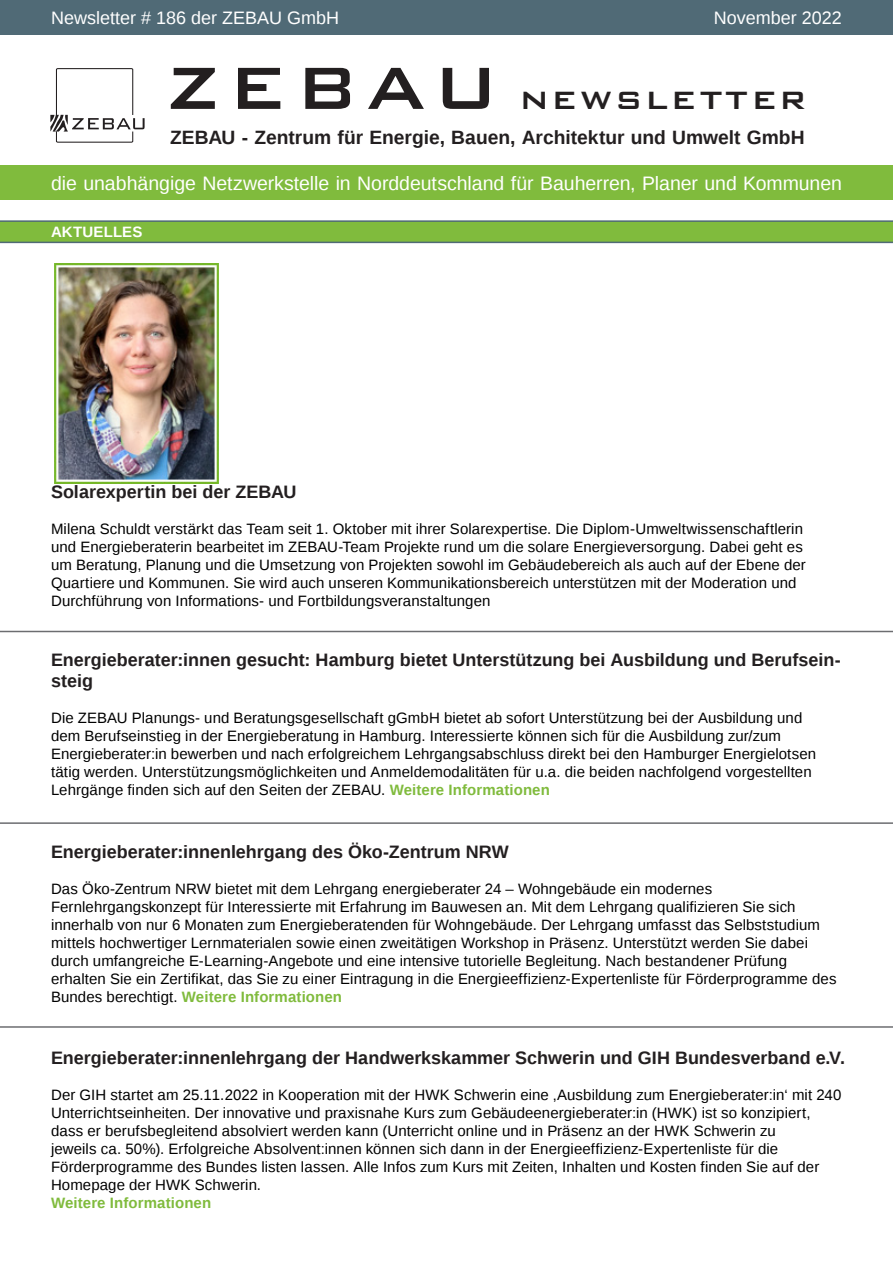
<style>
.page{position:relative;width:893px;height:1263px;background:#fff}
.page>*{position:absolute;margin:0;border:0;box-sizing:border-box;transform-origin:0 0}
.t1{font:500 40.95px "Bank Gothic BT";letter-spacing:.075em;color:#231f20}
.t2{font:19.5px "Liberation Sans";letter-spacing:-.005em;color:#fff}
.t3{font:700 19.2px "Liberation Sans";color:#231f20}
.Überschrift{font:700 18px/21.6px "Liberation Sans";color:#231f20}
.t4{font:18px "Liberation Sans";color:#fff}
.Überschrift-2{font:15px/18px "Liberation Sans";letter-spacing:.005em;color:#000}
.Überschrift-3{font:700 15px "Liberation Sans";letter-spacing:.01em;color:#80bb3d}
.t5{font:700 15px "Liberation Sans";letter-spacing:.01em;color:#fff}
.s1{font-size:79.5px}
.s2{font-weight:700;color:#80bb3d}
</style>
<div class="page">
<div style="left:0;top:0;width:893px;height:34px;background:#506a76"></div>
<div style="left:0;top:166px;width:893px;height:34px;background:#80bb3d"></div>
<svg style="left:50px;top:68px;width:95px;height:75px"></svg>
<div style="left:0;top:221px;width:893px;height:21px;background:#80bb3d"></div>
<hr style="left:0;top:242px;width:893px;height:1px;background:#506a76">
<hr style="left:0;top:220px;width:893px;height:2px;background:#506a76">
<img style="left:54px;top:264px;width:165px;height:220px">
<hr style="left:0;top:631px;width:893px;height:1px;background:#6c6d70">
<hr style="left:0;top:822px;width:893px;height:2px;background:#6c6d70">
<hr style="left:0;top:1026px;width:893px;height:2px;background:#6c6d70">
<p class="t4" style="left:51px;top:7px;width:290px">Newsletter # 186 der ZEBAU GmbH</p>
<p class="t4" style="left:714px;top:7px;width:130px">November 2022</p>
<h1 class="t1" style="left:166px;top:76px;width:642px"><span class="s1">ZEBAU</span> newsletter</h1>
<p class="t3" style="left:170px;top:124px;width:636px">ZEBAU - Zentrum für Energie, Bauen, Architektur und Umwelt GmbH</p>
<h2 class="t2" style="left:51px;top:172px;width:792px">die unabhängige Netzwerkstelle in Norddeutschland für Bauherren, Planer und Kommunen</h2>
<p class="t5" style="left:51px;top:222px;width:93px">AKTUELLES</p>
<p class="Überschrift" style="left:51px;top:480px;width:247px">Solarexpertin bei der ZEBAU</p>
<p class="Überschrift-2" style="left:51px;top:520px;width:756px">Milena Schuldt verstärkt das Team seit 1. Oktober mit ihrer Solarexpertise. Die Diplom-Umweltwissenschaftlerin und Energieberaterin bearbeitet im ZEBAU-Team Projekte rund um die solare Energieversorgung. Dabei geht es um Beratung, Planung und die Umsetzung von Projekten sowohl im Gebäudebereich als auch auf der Ebene der Quartiere und Kommunen. Sie wird auch unseren Kommunikationsbereich unterstützen mit der Moderation und Durchführung von Informations- und Fortbildungsveranstaltungen</p>
<p class="Überschrift" style="left:51px;top:648px;width:791px">Energieberater:innen gesucht: Hamburg bietet Unterstützung bei Ausbildung und Berufsein&shy;steig</p>
<p class="Überschrift-2" style="left:51px;top:710px;width:766px">Die ZEBAU Planungs- und Beratungsgesellschaft gGmbH bietet ab sofort Unterstützung bei der Ausbildung und dem Berufseinstieg in der Energieberatung in Hamburg. Interessierte können sich für die Ausbildung zur/zum Energieberater:in bewerben und nach erfolgreichem Lehrgangsabschluss direkt bei den Hamburger Energielotsen tätig werden. Unterstützungsmöglichkeiten und Anmeldemodalitäten für u.a. die beiden nachfolgend vorgestellten Lehrgänge finden sich auf den Seiten der ZEBAU. <span class="s2">Weitere Informationen</span></p>
<p class="Überschrift" style="left:51px;top:840px;width:459px">Energieberater:innenlehrgang des Öko-Zentrum NRW</p>
<p class="Überschrift-2" style="left:51px;top:880px;width:787px">Das Öko-Zentrum NRW bietet mit dem Lehrgang energieberater 24 – Wohngebäude ein modernes Fernlehrgangskonzept für Interessierte mit Erfahrung im Bauwesen an. Mit dem Lehrgang qualifizieren Sie sich innerhalb von nur 6 Monaten zum Energieberatenden für Wohngebäude. Der Lehrgang umfasst das Selbststudium mittels hochwertiger Lernmaterialen sowie einen zweitätigen Workshop in Präsenz. Unterstützt werden Sie dabei durch umfangreiche E-Learning-Angebote und eine intensive tutorielle Begleitung. Nach bestandener Prüfung erhalten Sie ein Zertifikat, das Sie zu einer Eintragung in die Energieeffizienz-Expertenliste für Förderprogramme des Bundes berechtigt. <span class="s2">Weitere Informationen</span></p>
<p class="Überschrift" style="left:51px;top:1046px;width:795px">Energieberater:innenlehrgang der Handwerkskammer Schwerin und GIH Bundesverband e.V.</p>
<p class="Überschrift-2" style="left:51px;top:1086px;width:792px">Der GIH startet am 25.11.2022 in Kooperation mit der HWK Schwerin eine ‚Ausbildung zum Energieberater:in‘ mit 240<br>Unterrichtseinheiten. Der innovative und praxisnahe Kurs zum Gebäudeenergieberater:in (HWK) ist so konzipiert,</p>
<p class="Überschrift-2" style="left:51px;top:1122px;width:770px">dass er berufsbegleitend absolviert werden kann (Unterricht online und in Präsenz an der HWK Schwerin zu jeweils ca. 50%). Erfolgreiche Absolvent:innen können sich dann in der Energieeffizienz-Expertenliste für die Förderprogramme des Bundes listen lassen. Alle Infos zum Kurs mit Zeiten, Inhalten und Kosten finden Sie auf der Homepage der HWK Schwerin.</p>
<p class="Überschrift-3" style="left:51px;top:1192px;width:162px">Weitere Informationen</p>
</div>
